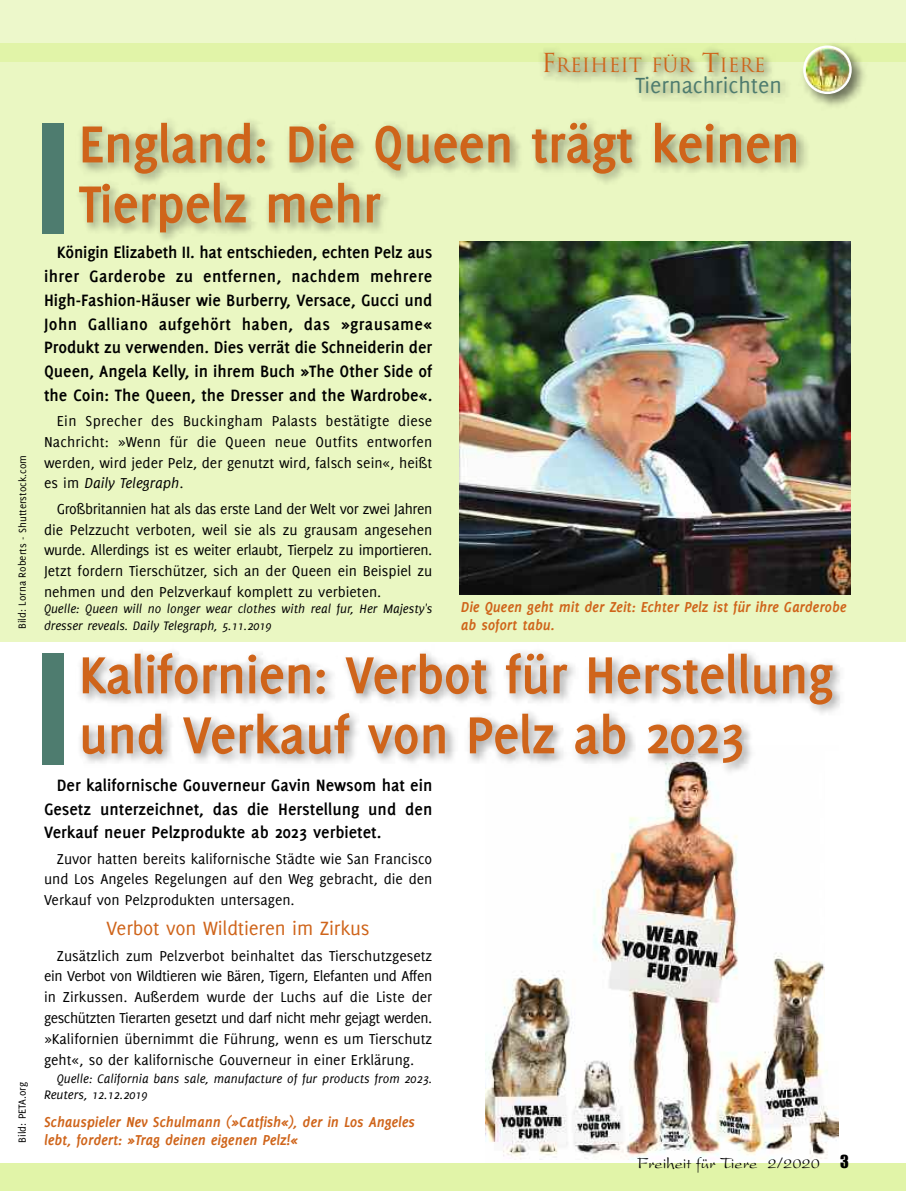
<style>
.page{position:relative;width:906px;height:1191px;background:#fff}
.page>*{position:absolute;margin:0;border:0;box-sizing:border-box;transform-origin:0 0}
.t1{font:700 57px/60px "Delicious";letter-spacing:-.015em;color:#cf641a}
.t2{font:24px "Delicious";color:#4e7c6f}
.t3{font:21px "Delicious";letter-spacing:-.01em;color:#cf641a}
.t4{font:19.2px "Trajan";color:#cf641a}
.t5{font:700 18px/23.7px "Delicious";color:#000;text-align:justify}
.t6{font:16.5px "President";color:#000}
.t7{font:15.75px/20.9px "Delicious";color:#000;text-align:justify}
.t8{font:italic 700 15.75px/18px "Delicious";letter-spacing:-.01em;color:#cf641a}
.t9{font:italic 13.5px/16.5px "Delicious";color:#000}
.t10{font:11.25px "Delicious";color:#000}
.s1{font-size:25.5px}
.s2{font-style:italic}
.s3{font-family:"Impact"}
</style>
<div class="page">
<div style="left:0;top:55px;width:906px;height:586px;background:#eaf7c2"></div>
<img style="left:485px;top:788px;width:353px;height:372px">
<div style="left:0;top:1163px;width:906px;height:28px;background:#e1f4a8"></div>
<div style="left:0;top:0;width:906px;height:44px;background:#edf8cb"></div>
<div style="left:0;top:43px;width:906px;height:18px;background:#e1f4a8"></div>
<img style="left:796px;top:44px;width:75px;height:57px">
<img style="left:803px;top:45px;width:48px;height:49px">
<img style="left:42px;top:101px;width:809px;height:156px">
<div style="left:43px;top:123px;width:21px;height:111px;background:#4e7c6f"></div>
<img style="left:459px;top:242px;width:391px;height:352px">
<img style="left:35px;top:641px;width:871px;height:147px">
<div style="left:43px;top:654px;width:21px;height:111px;background:#4e7c6f"></div>
<div style="left:825px;top:751px;width:65px;height:309px;background:#fff"></div>
<p class="t10" style="left:18px;top:629px;width:175px;rotate:-90deg">Bild: Lorna Roberts - Shutterstock.com</p>
<p class="t10" style="left:18px;top:1142px;width:62px;rotate:-90deg">Bild: PETA.org</p>
<p class="t4" style="left:541px;top:54px;width:226px"><span class="s1">F</span>REIHEIT FÜR <span class="s1">T</span>IERE</p>
<h2 class="t2" style="left:635px;top:76px;width:148px">Tiernachrichten</h2>
<h1 class="t1" style="left:79px;top:118px;width:723px">England: Die Queen trägt keinen<br>Tierpelz mehr</h1>
<p class="t5" style="left:44px;top:242px;width:390px;text-indent:13px">Königin Elizabeth II. hat entschieden, echten Pelz aus ihrer Garderobe zu entfernen, nachdem mehrere High-Fashion-Häuser wie Burberry, Versace, Gucci und John Galliano aufgehört haben, das »grausame« Produkt zu verwenden. Dies verrät die Schneiderin der Queen, Angela Kelly, in ihrem Buch »The Other Side of the Coin: The Queen, the Dresser and the Wardrobe«.</p>
<p class="t7" style="left:44px;top:411px;width:390px;text-indent:13px">Ein Sprecher des Buckingham Palasts bestätigte diese Nachricht: »Wenn für die Queen neue Outfits entworfen werden, wird jeder Pelz, der genutzt wird, falsch sein«, heißt es im <span class="s2">Daily Telegraph</span>.</p>
<p class="t7" style="left:44px;top:499px;width:390px;text-indent:13px">Großbritannien hat als das erste Land der Welt vor zwei Jahren die Pelzzucht verboten, weil sie als zu grausam angesehen wurde. Allerdings ist es weiter erlaubt, Tierpelz zu importieren.<br>Jetzt fordern Tierschützer, sich an der Queen ein Beispiel zu nehmen und den Pelzverkauf komplett zu verbieten.</p>
<p class="t9" style="left:44px;top:600px;width:390px">Quelle: Queen will no longer wear clothes with real fur, Her Majesty's</p>
<p class="t8" style="left:461px;top:599px;width:387px">Die Queen geht mit der Zeit: Echter Pelz ist für ihre Garderobe ab sofort tabu.</p>
<h1 class="t1" style="left:79px;top:648px;width:756px">Kalifornien: Verbot für Herstellung und Verkauf von Pelz ab 2023</h1>
<p class="t5" style="left:44px;top:774px;width:390px;text-indent:13px">Der kalifornische Gouverneur Gavin Newsom hat ein Gesetz unterzeichnet, das die Herstellung und den Verkauf neuer Pelzprodukte ab 2023 verbietet.</p>
<p class="t7" style="left:44px;top:849px;width:390px;text-indent:13px">Zuvor hatten bereits kalifornische Städte wie San Francisco und Los Angeles Regelungen auf den Weg gebracht, die den Verkauf von Pelzprodukten untersagen.</p>
<h3 class="t3" style="left:107px;top:920px;width:264px">Verbot von Wildtieren im Zirkus</h3>
<p class="t7" style="left:44px;top:946px;width:390px;text-indent:13px">Zusätzlich zum Pelzverbot beinhaltet das Tierschutzgesetz ein Verbot von Wildtieren wie Bären, Tigern, Elefanten und Affen in Zirkussen. Außerdem wurde der Luchs auf die Liste der geschützten Tierarten gesetzt und darf nicht mehr gejagt werden. »Kalifornien übernimmt die Führung, wenn es um Tierschutz geht«, so der kalifornische Gouverneur in einer Erklärung.</p>
<p class="t9" style="left:44px;top:1069px;width:390px;text-indent:13px">Quelle: California bans sale, manufacture of fur products from 2023.<br>Reuters, 12.12.2019</p>
<p class="t9" style="left:44px;top:617px;width:229px">dresser reveals. Daily Telegraph, 5.11.2019</p>
<p class="t8" style="left:44px;top:1113px;width:372px">Schauspieler Nev Schulmann (»Catfish«), der in Los Angeles lebt, fordert: »Trag deinen eigenen Pelz!«</p>
<p class="t6" style="left:637px;top:1158px;width:213px">Freiheit für Tiere 2/2020 <span class="s3">3</span></p>
</div>
